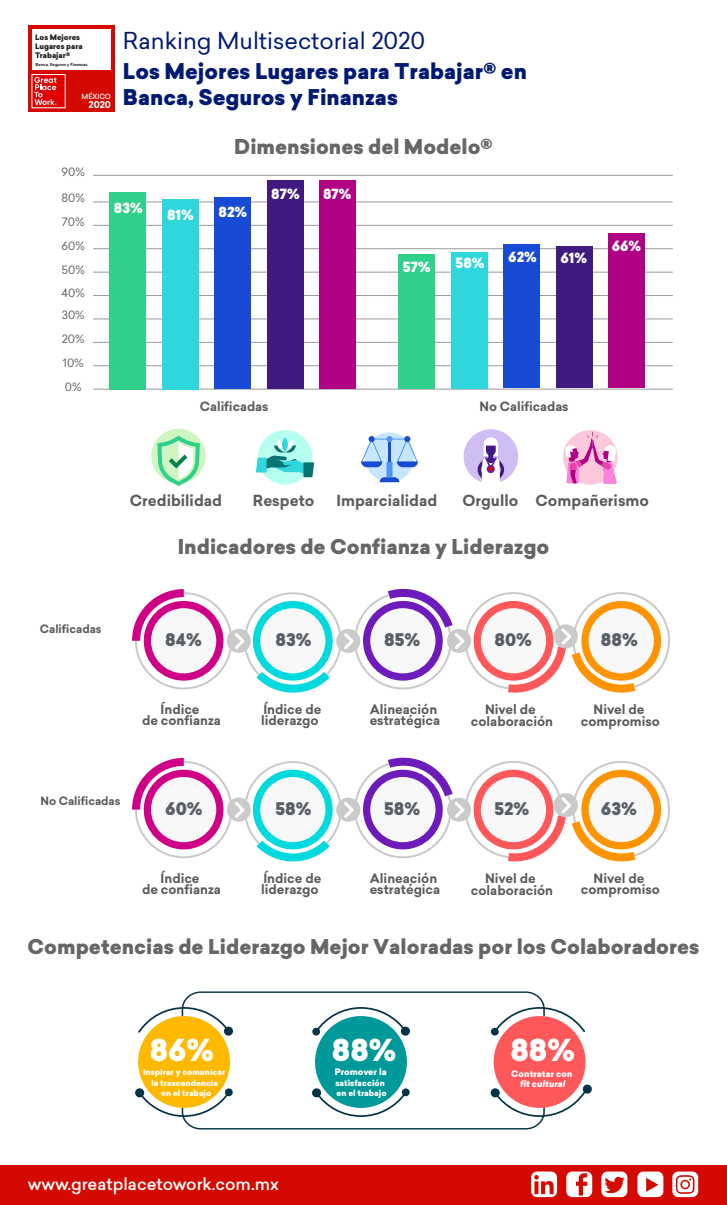
<style>
.page{position:relative;width:727px;height:1205px;background:#fff}
.page>*{position:absolute;margin:0;border:0;box-sizing:border-box;transform-origin:0 0}
.t1{font:900 29.62px "Sailec";color:#fff}
.t2{font:22.81px "Sailec";color:#001a73}
.t3{font:900 21.25px/25.5px "Sailec";color:#001a73}
.t4{font:900 20px "Sailec";color:#666}
.t5{font:900 17px "Sailec";color:#595f68}
.t6{font:500 16.25px "Sailec";color:#fff}
.t7{font:700 15px "Sailec";color:#5b5b5f}
.t8{font:900 13.75px "Sailec";color:#fff}
.t9{font:700 12.75px/11.2px "Sailec";color:#5b5b5f;text-align:center}
.t10{font:700 12.5px "Sailec";color:#5b5b5f}
.t11{font:11.25px "Sailec";color:#666}
.t12{font:700 11.25px "Sailec";color:#5b5b5f}
.t13{font:700 9.38px "Sailec";color:#fff}
.t14{font:900 8.75px "Sailec";color:#fff}
.t15{font:italic 900 8.75px "Sailec";color:#fff}
.t16{font:900 8.12px/10.5px "Sailec";color:#fff;text-align:center}
.t17{font:900 7.5px/9px "Sailec";color:#231f21}
.t18{font:500 6.88px "Sailec";color:#fff}
.t19{font:700 4.06px "Sailec";color:#231f21}
</style>
<div class="page">
<div style="left:28px;top:26px;width:86px;height:86px;background:#d40a00"></div>
<div style="left:32px;top:29px;width:78px;height:41px;background:#fff"></div>
<div style="left:32px;top:74px;width:33px;height:34px;background:#e10000"></div>
<svg style="left:34px;top:77px;width:23px;height:28px"></svg>
<div style="left:0;top:1166px;width:726px;height:39px;background:#d40a00"></div>
<svg style="left:531px;top:1171px;width:26px;height:26px"></svg>
<svg style="left:566px;top:1171px;width:26px;height:26px"></svg>
<svg style="left:601px;top:1171px;width:26px;height:26px"></svg>
<svg style="left:637px;top:1171px;width:26px;height:26px"></svg>
<svg style="left:672px;top:1171px;width:26px;height:26px"></svg>
<hr style="left:93px;top:202px;width:579px;height:1px;background:#999">
<hr style="left:93px;top:225px;width:579px;height:1px;background:#999">
<hr style="left:93px;top:175px;width:579px;height:1px;background:#999">
<hr style="left:93px;top:248px;width:579px;height:1px;background:#999">
<hr style="left:93px;top:272px;width:579px;height:1px;background:#999">
<hr style="left:93px;top:295px;width:579px;height:1px;background:#999">
<hr style="left:93px;top:319px;width:579px;height:1px;background:#999">
<hr style="left:93px;top:342px;width:579px;height:1px;background:#999">
<hr style="left:93px;top:365px;width:579px;height:1px;background:#999">
<hr style="left:93px;top:389px;width:579px;height:1px;background:#999">
<div style="left:109px;top:192px;width:37px;height:197px;background:#30cf8a"></div>
<div style="left:319px;top:180px;width:37px;height:209px;background:#b00083"></div>
<div style="left:214px;top:197px;width:37px;height:192px;background:#184bd4"></div>
<div style="left:267px;top:180px;width:36px;height:209px;background:#401a80"></div>
<div style="left:162px;top:199px;width:36px;height:190px;background:#2fd7dc"></div>
<div style="left:398px;top:254px;width:37px;height:135px;background:#30cf8a"></div>
<div style="left:608px;top:233px;width:37px;height:155px;background:#b00083"></div>
<div style="left:503px;top:245px;width:37px;height:143px;background:#184bd4"></div>
<div style="left:555px;top:247px;width:37px;height:141px;background:#401a80"></div>
<div style="left:450px;top:252px;width:37px;height:137px;background:#2fd7dc"></div>
<svg style="left:151px;top:429px;width:55px;height:57px"></svg>
<div style="left:258px;top:430px;width:54px;height:55px;background:#b5fff0;border-radius:50%"></div>
<svg style="left:256px;top:440px;width:58px;height:37px"></svg>
<svg style="left:282px;top:437px;width:6px;height:15px"></svg>
<svg style="left:365px;top:432px;width:49px;height:50px"></svg>
<svg style="left:361px;top:436px;width:57px;height:46px"></svg>
<div style="left:463px;top:429px;width:55px;height:55px;background:#cfbdf3;border-radius:50%"></div>
<svg style="left:477px;top:437px;width:27px;height:47px"></svg>
<div style="left:563px;top:430px;width:54px;height:55px;background:#fdc7dc;border-radius:50%"></div>
<svg style="left:564px;top:432px;width:52px;height:52px"></svg>
<div style="left:138px;top:1016px;width:92px;height:92px;background:#ffb900;border-radius:50%"></div>
<div style="left:315px;top:1016px;width:92px;height:92px;background:#099;border-radius:50%"></div>
<div style="left:493px;top:1016px;width:92px;height:92px;background:#ff585a;border-radius:50%"></div>
<svg style="left:138px;top:991px;width:447px;height:45px"></svg>
<svg style="left:135px;top:1084px;width:457px;height:45px"></svg>
<svg style="left:132px;top:588px;width:537px;height:105px"></svg>
<svg style="left:132px;top:757px;width:537px;height:105px"></svg>
<p class="t17" style="left:35px;top:33px;width:49px">Los Mejores<br>Lugares para<br>Trabajar®</p>
<p class="t18" style="left:82px;top:92px;width:31px">MÉXICO</p>
<p class="t13" style="left:89px;top:99px;width:24px">2020</p>
<p class="t19" style="left:36px;top:62px;width:53px">Banca, Seguros y Finanzas</p>
<p class="t11" style="left:62px;top:167px;width:25px">90%</p>
<h2 class="t2" style="left:123px;top:32px;width:304px">Ranking Multisectorial 2020</h2>
<h3 class="t3" style="left:123px;top:61px;width:405px">Los Mejores Lugares para Trabajar® en<br>Banca, Seguros y Finanzas</h3>
<h3 class="t4" style="left:234px;top:138px;width:260px">Dimensiones del Modelo®</h3>
<p class="t11" style="left:62px;top:194px;width:25px">80%</p>
<p class="t11" style="left:62px;top:217px;width:24px">70%</p>
<p class="t11" style="left:62px;top:241px;width:25px">60%</p>
<p class="t11" style="left:62px;top:265px;width:24px">50%</p>
<p class="t11" style="left:62px;top:289px;width:25px">40%</p>
<p class="t11" style="left:62px;top:310px;width:24px">30%</p>
<p class="t11" style="left:62px;top:334px;width:24px">20%</p>
<p class="t11" style="left:63px;top:358px;width:22px">10%</p>
<p class="t11" style="left:65px;top:382px;width:18px">0%</p>
<p class="t8" style="left:114px;top:202px;width:30px">83%</p>
<p class="t8" style="left:167px;top:209px;width:28px">81%</p>
<p class="t8" style="left:218px;top:206px;width:30px">82%</p>
<p class="t8" style="left:271px;top:188px;width:30px">87%</p>
<p class="t8" style="left:323px;top:188px;width:30px">87%</p>
<p class="t8" style="left:403px;top:261px;width:29px">57%</p>
<p class="t8" style="left:455px;top:257px;width:30px">58%</p>
<p class="t8" style="left:508px;top:251px;width:30px">62%</p>
<p class="t8" style="left:560px;top:252px;width:28px">61%</p>
<p class="t8" style="left:611px;top:240px;width:31px">66%</p>
<p class="t10" style="left:200px;top:398px;width:70px">Calificadas</p>
<p class="t10" style="left:479px;top:397px;width:91px">No Calificadas</p>
<p class="t12" style="left:40px;top:620px;width:63px">Calificadas</p>
<p class="t7" style="left:130px;top:491px;width:94px">Credibilidad</p>
<p class="t7" style="left:253px;top:492px;width:63px">Respeto</p>
<p class="t7" style="left:336px;top:492px;width:102px">Imparcialidad</p>
<p class="t7" style="left:462px;top:492px;width:188px">Orgullo Compañerismo</p>
<h3 class="t4" style="left:178px;top:532px;width:373px">Indicadores de Confianza y Liderazgo</h3>
<h3 class="t5" style="left:165px;top:633px;width:38px">84%</h3>
<h3 class="t5" style="left:275px;top:633px;width:38px">83%</h3>
<h3 class="t5" style="left:384px;top:633px;width:38px">85%</h3>
<h3 class="t5" style="left:494px;top:633px;width:39px">80%</h3>
<h3 class="t5" style="left:600px;top:633px;width:38px">88%</h3>
<p class="t9" style="left:142px;top:704px;width:80px">Índice<br>de confianza</p>
<p class="t9" style="left:261px;top:704px;width:62px;text-align:left">Índice de liderazgo</p>
<p class="t9" style="left:369px;top:704px;width:72px;text-align:left">Alineación estratégica</p>
<p class="t9" style="left:470px;top:704px;width:84px">Nivel de colaboración</p>
<p class="t9" style="left:580px;top:704px;width:81px">Nivel de compromiso</p>
<p class="t12" style="left:40px;top:793px;width:82px">No Calificadas</p>
<h3 class="t5" style="left:165px;top:801px;width:39px">60%</h3>
<h3 class="t5" style="left:275px;top:801px;width:38px">58%</h3>
<h3 class="t5" style="left:384px;top:801px;width:38px">58%</h3>
<h3 class="t5" style="left:494px;top:801px;width:36px">52%</h3>
<h3 class="t5" style="left:600px;top:801px;width:37px">63%</h3>
<p class="t9" style="left:142px;top:873px;width:80px">Índice<br>de confianza</p>
<p class="t9" style="left:261px;top:873px;width:62px;text-align:left">Índice de liderazgo</p>
<p class="t9" style="left:369px;top:873px;width:72px;text-align:left">Alineación estratégica</p>
<p class="t9" style="left:470px;top:873px;width:84px">Nivel de colaboración</p>
<p class="t9" style="left:580px;top:873px;width:81px">Nivel de compromiso</p>
<h3 class="t4" style="left:28px;top:938px;width:673px">Competencias de Liderazgo Mejor Valoradas por los Colaboradores</h3>
<h1 class="t1" style="left:150px;top:1038px;width:66px">86%</h1>
<p class="t16" style="left:143px;top:1068px;width:84px">Inspirar y comunicar la trascendencia<br>en el trabajo</p>
<p class="t6" style="left:28px;top:1175px;width:252px">www.greatplacetowork.com.mx</p>
<h1 class="t1" style="left:332px;top:1038px;width:66px">88%</h1>
<p class="t14" style="left:334px;top:1068px;width:53px">Promover la</p>
<p class="t16" style="left:335px;top:1078px;width:53px;text-align:left">satisfacción en el trabajo</p>
<h1 class="t1" style="left:510px;top:1038px;width:66px">88%</h1>
<p class="t15" style="left:520px;top:1077px;width:47px">fit cultural</p>
<p class="t14" style="left:511px;top:1069px;width:63px">Contratar con</p>
</div>
